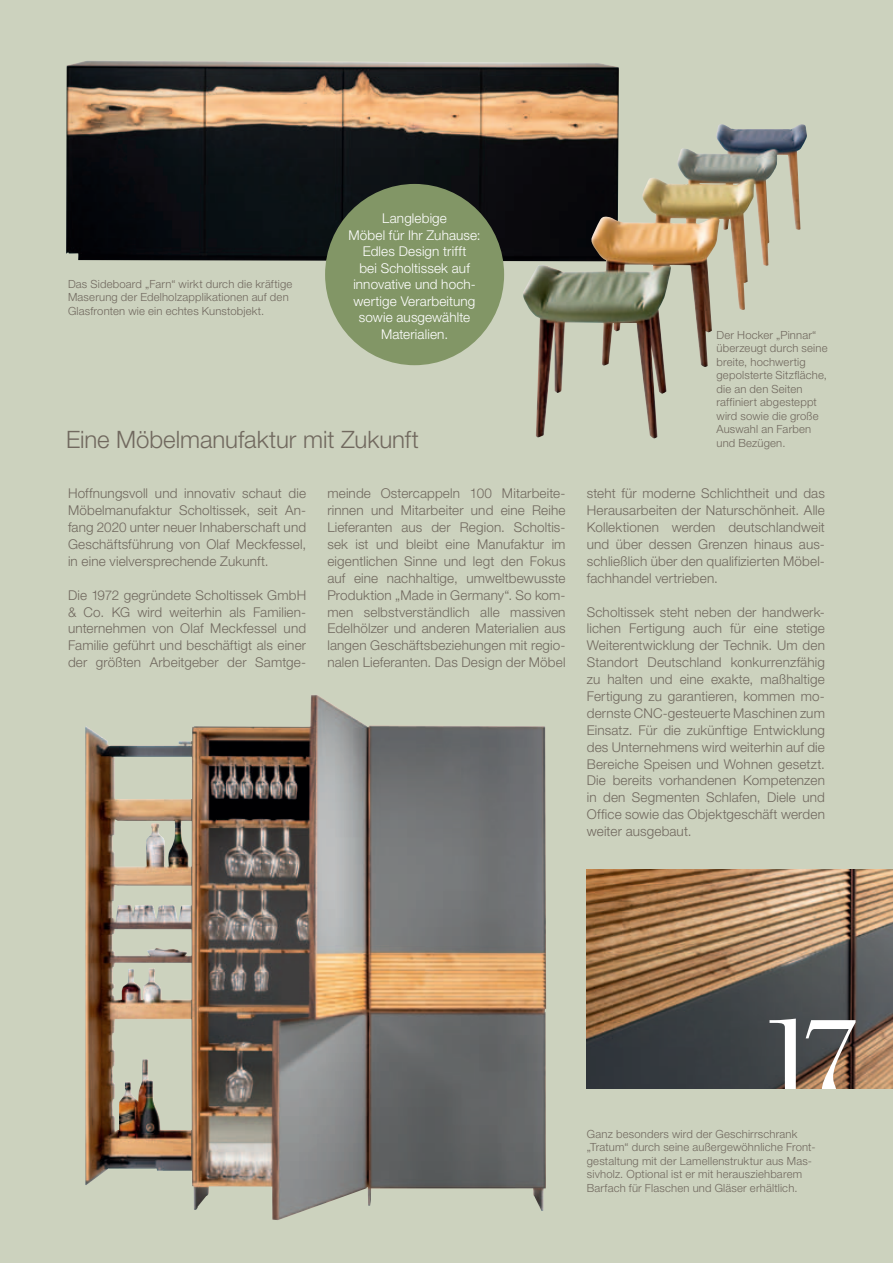
<style>
.page{position:relative;width:893px;height:1263px;background:#ccd2be}
.page>*{position:absolute;margin:0;border:0;box-sizing:border-box;transform-origin:0 0}
.t1{font:120px "Bodoni";color:#fff}
.t2{font:300 24px "Helvetica Neue";letter-spacing:-.005em;color:#71695f}
.t3{font:300 13.5px/16.8px "Helvetica Neue";letter-spacing:.01em;color:#71695f;text-align:justify}
.t4{font:300 13.5px/16.5px "Helvetica Neue";letter-spacing:.01em;color:#fff;text-align:center}
.t5{font:300 11.25px/13.5px "Helvetica Neue";letter-spacing:.015em;color:#71695f}
</style>
<div class="page">
<img style="left:66px;top:61px;width:553px;height:200px">
<img style="left:85px;top:695px;width:461px;height:525px">
<img style="left:523px;top:125px;width:205px;height:313px">
<img style="left:587px;top:870px;width:306px;height:219px">
<div style="left:325px;top:184px;width:179px;height:181px;background:#829666;border-radius:50%"></div>
<p class="t5" style="left:68px;top:277px;width:226px">Das Sideboard „Farn“ wirkt durch die kräftige<br>Maserung der Edelholzapplikationen auf den<br>Glasfronten wie ein echtes Kunstobjekt.</p>
<p class="t4" style="left:349px;top:210px;width:134px">Langlebige<br>Möbel für Ihr Zuhause:<br>Edles Design trifft<br>bei Scholtissek auf innovative und hoch&shy;wertige Verarbeitung sowie ausgewählte<br>Materialien.</p>
<h2 class="t2" style="left:66px;top:425px;width:354px">Eine Möbelmanufaktur mit Zukunft</h2>
<p class="t5" style="left:716px;top:328px;width:113px">Der Hocker „Pinnar“ überzeugt durch seine breite, hochwertig gepolsterte Sitzfläche, die an den Seiten raffiniert abgesteppt wird sowie die große<br>Auswahl an Farben und Bezügen.</p>
<p class="t3" style="left:68px;top:485px;width:240px">Hoffnungsvoll und innovativ schaut die Möbelmanufaktur Scholtissek, seit An&shy;fang 2020 unter neuer Inhaberschaft und Geschäftsführung von Olaf Meckfessel, in eine vielversprechende Zukunft.</p>
<p class="t3" style="left:68px;top:586px;width:240px">Die 1972 gegründete Scholtissek GmbH &amp; Co. KG wird weiterhin als Familien&shy;unternehmen von Olaf Meckfessel und Familie geführt und beschäftigt als einer der größten Arbeitgeber der Samtge-</p>
<p class="t3" style="left:327px;top:485px;width:240px">meinde Ostercappeln 100 Mitarbeite&shy;rinnen und Mitarbeiter und eine Reihe Lieferanten aus der Region. Scholtis&shy;sek ist und bleibt eine Manufaktur im eigentlichen Sinne und legt den Fokus auf eine nachhaltige, umweltbewusste Produktion „Made in Germany“. So kom&shy;men selbstverständlich alle massiven Edelhölzer und anderen Materialien aus langen Geschäftsbeziehungen mit regio&shy;nalen Lieferanten. Das Design der Möbel</p>
<p class="t3" style="left:587px;top:485px;width:240px">steht für moderne Schlichtheit und das Herausarbeiten der Naturschönheit. Alle Kollektionen werden deutschlandweit und über dessen Grenzen hinaus aus&shy;schließlich über den qualifizierten Möbel&shy;fachhandel vertrieben.</p>
<p class="t3" style="left:587px;top:603px;width:240px">Scholtissek steht neben der handwerk&shy;lichen Fertigung auch für eine stetige Weiterentwicklung der Technik. Um den Standort Deutschland konkurrenzfähig zu halten und eine exakte, maßhaltige Fertigung zu garantieren, kommen mo&shy;dernste CNC-gesteuerte Maschinen zum Einsatz. Für die zukünftige Entwicklung des Unternehmens wird weiterhin auf die Bereiche Speisen und Wohnen gesetzt.<br>Die bereits vorhandenen Kompetenzen in den Segmenten Schlafen, Diele und Office sowie das Objektgeschäft werden weiter ausgebaut.</p>
<h1 class="t1" style="left:760px;top:991px;width:102px">17</h1>
<p class="t5" style="left:587px;top:1126px;width:230px">Ganz besonders wird der Geschirrschrank „Tratum“ durch seine außergewöhnliche Front&shy;gestaltung mit der Lamellenstruktur aus Mas&shy;sivholz. Optional ist er mit herausziehbarem Barfach für Flaschen und Gläser erhältlich.</p>
</div>
